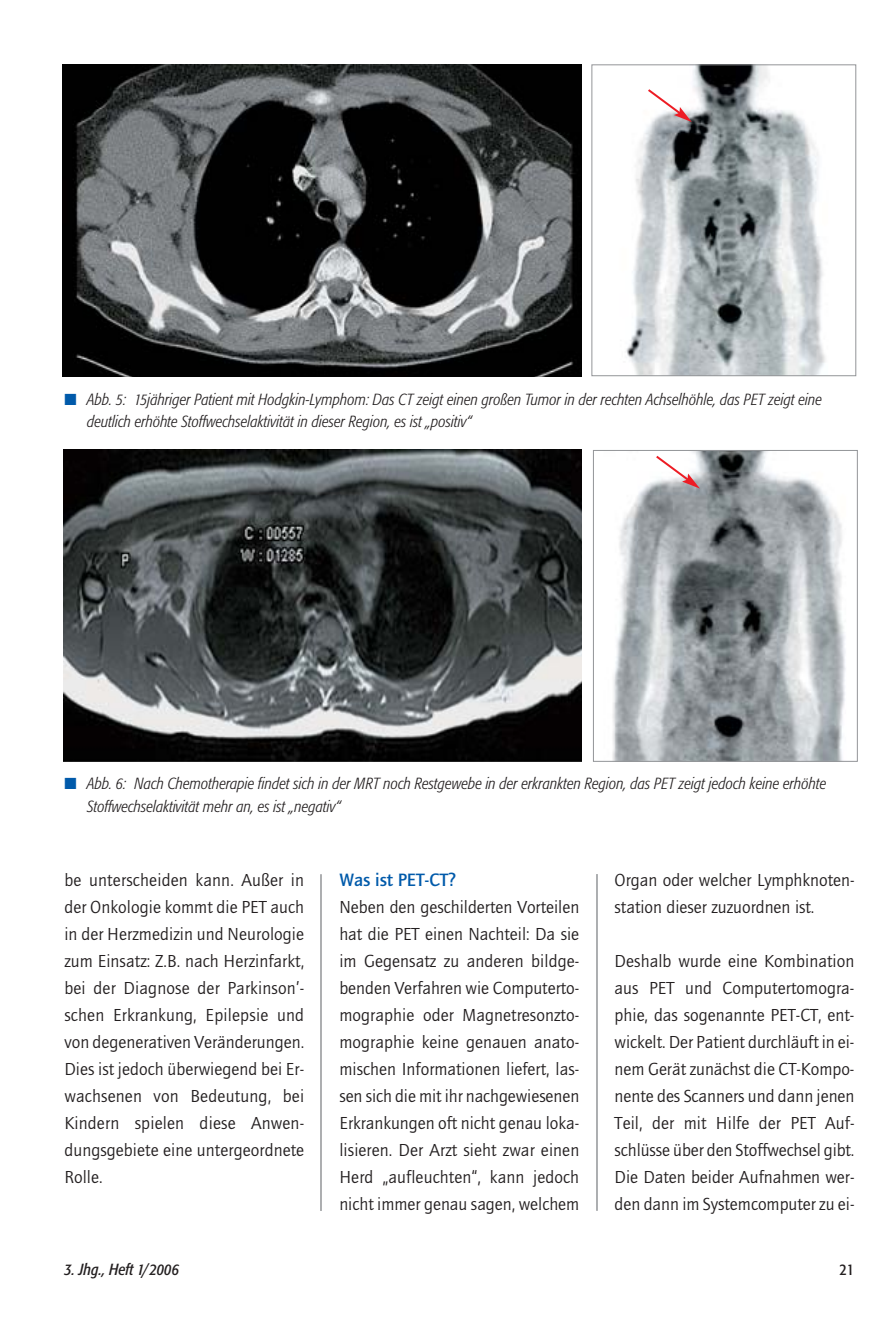
<style>
.page{position:relative;width:896px;height:1327px;background:#fff}
.page>*{position:absolute;margin:0;border:0;box-sizing:border-box;transform-origin:0 0}
.t1{font:700 18.4px "Quay";color:#005aaa}
.t2{font:18px/27px "Quay";color:#231f20;text-align:justify}
.t3{font:italic 300 condensed 16px/22px "Formata";color:#231f20}
.t4{font:italic condensed 16px "Formata";color:#231f20}
.t5{font:condensed 16px "Formata";color:#231f20}
.s1{color:#005aaa}
</style>
<div class="page">
<hr style="left:320px;top:874px;width:2px;height:337px;background:#939598">
<img style="left:62px;top:64px;width:519px;height:312px">
<img style="left:626px;top:66px;width:200px;height:308px">
<div style="left:591px;top:64px;width:265px;height:312px;border:1px solid #939598"></div>
<img style="left:64px;top:450px;width:517px;height:312px">
<img style="left:612px;top:452px;width:234px;height:308px">
<div style="left:593px;top:450px;width:265px;height:312px;border:1px solid #939598"></div>
<svg style="left:654px;top:454px;width:46px;height:34px"></svg>
<svg style="left:646px;top:87px;width:46px;height:35px"></svg>
<hr style="left:596px;top:874px;width:2px;height:336px;background:#939598">
<p class="t3" style="left:87px;top:389px;width:736px;text-indent:-23px"><span class="s1">■</span> Abb. 5: 15jähriger Patient mit Hodgkin-Lymphom: Das CT zeigt einen großen Tumor in der rechten Achselhöhle, das PET zeigt eine deutlich erhöhte Stoffwechselaktivität in dieser Region, es ist „positiv“</p>
<p class="t3" style="left:87px;top:774px;width:741px;text-indent:-23px"><span class="s1">■</span> Abb. 6: Nach Chemotherapie findet sich in der MRT noch Restgewebe in der erkrankten Region, das PET zeigt jedoch keine erhöhte<br>Stoffwechselaktivität mehr an, es ist „negativ“</p>
<p class="t2" style="left:64px;top:868px;width:241px">be unterscheiden kann. Außer in der Onkologie kommt die PET auch in der Herzmedizin und Neurologie zum Einsatz: Z.B. nach Herzinfarkt, bei der Diagnose der Parkinson’- schen Erkrankung, Epilepsie und von degenerativen Veränderungen.<br>Dies ist jedoch überwiegend bei Er&shy;wachsenen von Bedeutung, bei Kindern spielen diese Anwen&shy;dungsgebiete eine untergeordnete Rolle.</p>
<p class="t1" style="left:339px;top:872px;width:118px">Was ist PET-CT?</p>
<p class="t2" style="left:339px;top:895px;width:241px">Neben den geschilderten Vorteilen hat die PET einen Nachteil: Da sie im Gegensatz zu anderen bildge&shy;benden Verfahren wie Computerto&shy;mographie oder Magnetresonzto&shy;mographie keine genauen anato&shy;mischen Informationen liefert, las&shy;sen sich die mit ihr nachgewiesenen Erkrankungen oft nicht genau loka&shy;lisieren. Der Arzt sieht zwar einen Herd „aufleuchten“, kann jedoch nicht immer genau sagen, welchem</p>
<p class="t2" style="left:614px;top:868px;width:241px">Organ oder welcher Lymphknoten&shy;station dieser zuzuordnen ist.</p>
<p class="t2" style="left:614px;top:949px;width:241px">Deshalb wurde eine Kombination aus PET und Computertomogra&shy;phie, das sogenannte PET-CT, ent&shy;wickelt. Der Patient durchläuft in ei&shy;nem Gerät zunächst die CT-Kompo&shy;nente des Scanners und dann jenen Teil, der mit Hilfe der PET Auf&shy;schlüsse über den Stoffwechsel gibt.<br>Die Daten beider Aufnahmen wer&shy;den dann im Systemcomputer zu ei-</p>
<p class="t4" style="left:64px;top:1263px;width:116px">3. Jhg., Heft 1/2006</p>
<p class="t5" style="left:839px;top:1263px;width:16px">21</p>
</div>
